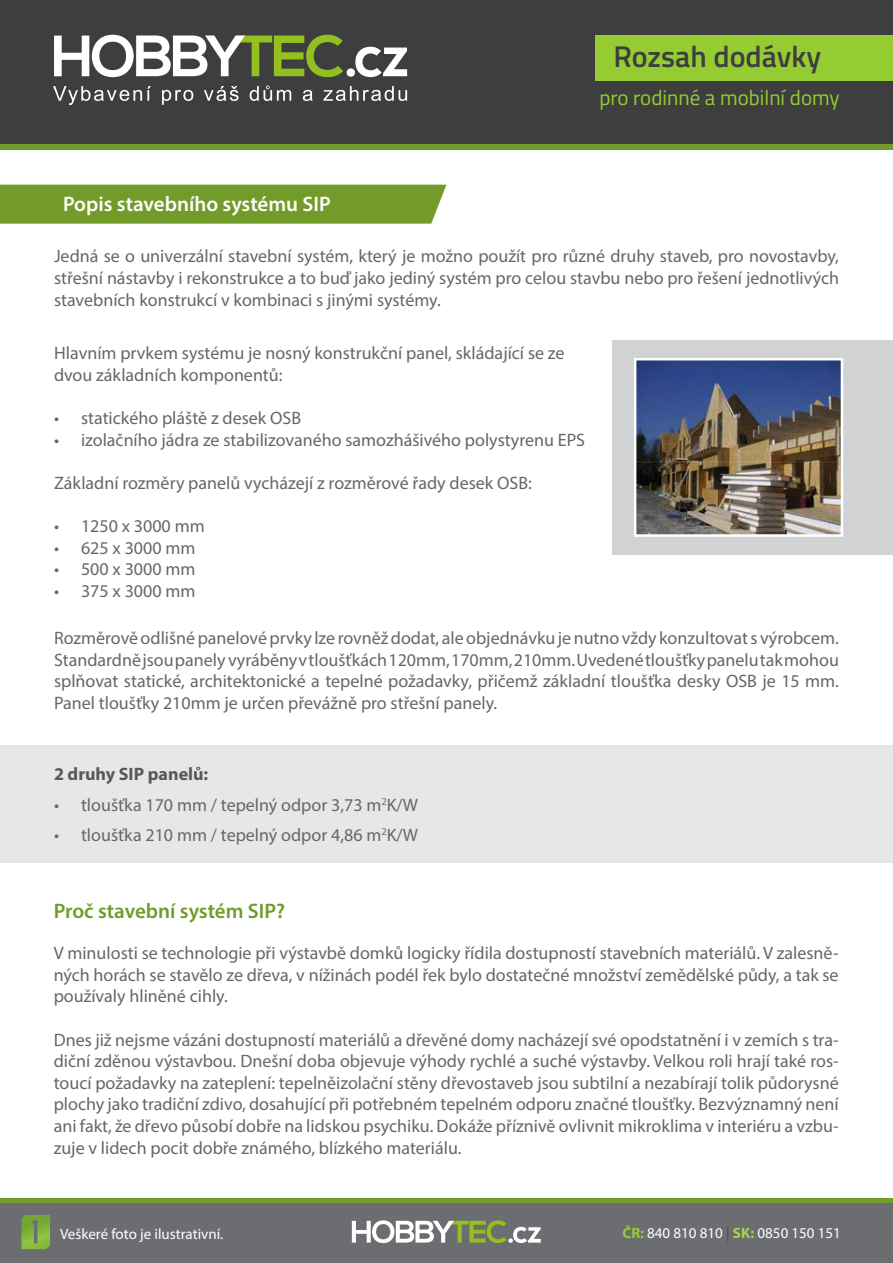
<style>
.page{position:relative;width:893px;height:1263px;background:#fff}
.page>*{position:absolute;margin:0;border:0;box-sizing:border-box;transform-origin:0 0}
.t1{font:600 30px "Titillium";color:#3e3e3f}
.t2{font:600 21px "Myriad Pro";color:#fff}
.t3{font:21px "Titillium";color:#94cc32}
.t4{font:600 21px "Myriad Pro";color:#729b29}
.t5{font:18px/21.6px "Myriad Pro";color:#67676a;text-align:justify}
.t6{font:700 18px "Myriad Pro";color:#57585a}
.t7{font:15px "Myriad Pro";color:#fff}
.s1{font-weight:700;color:#94cc32}
.s2{color:#4b4c4d}
.s3{font-weight:700;color:#a4d451}
</style>
<div class="page">
<div style="left:0;top:1198px;width:893px;height:5px;background:#729b29"></div>
<div style="left:0;top:1203px;width:893px;height:60px;background:#6c6d70"></div>
<svg style="left:21px;top:1215px;width:29px;height:34px"></svg>
<svg style="left:352px;top:1220px;width:189px;height:23px"></svg>
<div style="left:0;top:0;width:893px;height:145px;background:#3e3e3f"></div>
<div style="left:0;top:145px;width:893px;height:5px;background:#729b29"></div>
<svg style="left:54px;top:35px;width:353px;height:43px"></svg>
<svg style="left:53px;top:86px;width:98px;height:19px"></svg>
<svg style="left:162px;top:90px;width:31px;height:15px"></svg>
<svg style="left:204px;top:86px;width:35px;height:15px"></svg>
<svg style="left:250px;top:86px;width:41px;height:15px"></svg>
<svg style="left:303px;top:90px;width:10px;height:11px"></svg>
<svg style="left:323px;top:86px;width:84px;height:15px"></svg>
<div style="left:596px;top:35px;width:297px;height:46px;background:#94cc32"></div>
<div style="left:612px;top:340px;width:281px;height:215px;background:#d1d2d4"></div>
<div style="left:0;top:745px;width:893px;height:117px;background:#e6e7e9"></div>
<img style="left:638px;top:362px;width:201px;height:171px">
<div style="left:634px;top:358px;width:209px;height:179px;border:3px solid #fff"></div>
<div style="left:0;top:185px;width:446px;height:39px;background:#729b29"></div>
<h1 class="t1" style="left:613px;top:34px;width:209px">Rozsah dodávky</h1>
<p class="t3" style="left:599px;top:82px;width:242px">pro rodinné a mobilní domy</p>
<p class="t2" style="left:63px;top:191px;width:269px">Popis stavebního systému SIP</p>
<p class="t5" style="left:54px;top:245px;width:787px">Jedná se o univerzální stavební systém, který je možno použít pro různé druhy staveb, pro novostavby, střešní nástavby i rekonstrukce a to buď jako jediný systém pro celou stavbu nebo pro řešení jednotlivých stavebních konstrukcí v kombinaci s jinými systémy.</p>
<p class="t5" style="left:54px;top:342px;width:512px">Hlavním prvkem systému je nosný konstrukční panel, skládající se ze dvou základních komponentů:</p>
<p class="t5" style="left:54px;top:407px;width:249px">• statického pláště z desek OSB</p>
<p class="t5" style="left:54px;top:429px;width:533px">• izolačního jádra ze stabilizovaného samozhášivého polystyrenu EPS</p>
<p class="t5" style="left:54px;top:472px;width:479px">Základní rozměry panelů vycházejí z rozměrové řady desek OSB:</p>
<p class="t5" style="left:54px;top:515px;width:152px">• 1250 x 3000 mm</p>
<p class="t5" style="left:54px;top:537px;width:143px">• 625 x 3000 mm</p>
<p class="t5" style="left:54px;top:558px;width:143px">• 500 x 3000 mm</p>
<p class="t5" style="left:54px;top:580px;width:143px">• 375 x 3000 mm</p>
<p class="t5" style="left:54px;top:627px;width:786px">Rozměrově odlišné panelové prvky lze rovněž dodat, ale objednávku je nutno vždy konzultovat s výrobcem.<br>Standardně jsou panely vyráběny v tloušťkách 120mm, 170mm, 210mm. Uvedené tloušťky panelu tak mohou splňovat statické, architektonické a tepelné požadavky, přičemž základní tloušťka desky OSB je 15 mm.<br>Panel tloušťky 210mm je určen převážně pro střešní panely.</p>
<p class="t6" style="left:54px;top:762px;width:156px">2 druhy SIP panelů:</p>
<p class="t5" style="left:54px;top:793px;width:365px">• tloušťka 170 mm / tepelný odpor 3,73 m<sup>2</sup>K/W</p>
<p class="t5" style="left:54px;top:823px;width:365px">• tloušťka 210 mm / tepelný odpor 4,86 m<sup>2</sup>K/W</p>
<p class="t4" style="left:54px;top:897px;width:233px">Proč stavební systém SIP?</p>
<p class="t5" style="left:54px;top:942px;width:786px">V minulosti se technologie při výstavbě domků logicky řídila dostupností stavebních materiálů. V zalesně&shy;ných horách se stavělo ze dřeva, v nížinách podél řek bylo dostatečné množství zemědělské půdy, a tak se používaly hliněné cihly.</p>
<p class="t5" style="left:54px;top:1028px;width:786px">Dnes již nejsme vázáni dostupností materiálů a dřevěné domy nacházejí své opodstatnění i v zemích s tra&shy;diční zděnou výstavbou. Dnešní doba objevuje výhody rychlé a suché výstavby. Velkou roli hrají také ros&shy;toucí požadavky na zateplení: tepelněizolační stěny dřevostaveb jsou subtilní a nezabírají tolik půdorysné plochy jako tradiční zdivo, dosahující při potřebném tepelném odporu značné tloušťky. Bezvýznamný není ani fakt, že dřevo působí dobře na lidskou psychiku. Dokáže příznivě ovlivnit mikroklima v interiéru a vzbu&shy;zuje v lidech pocit dobře známého, blízkého materiálu.</p>
<p class="t7" style="left:60px;top:1224px;width:165px">Veškeré foto je ilustrativní.</p>
<p class="t7" style="left:622px;top:1223px;width:220px"><span class="s1">ČR:</span> 840 810 810 <span class="s2">|</span> <span class="s3">SK:</span> 0850 150 151</p>
</div>
